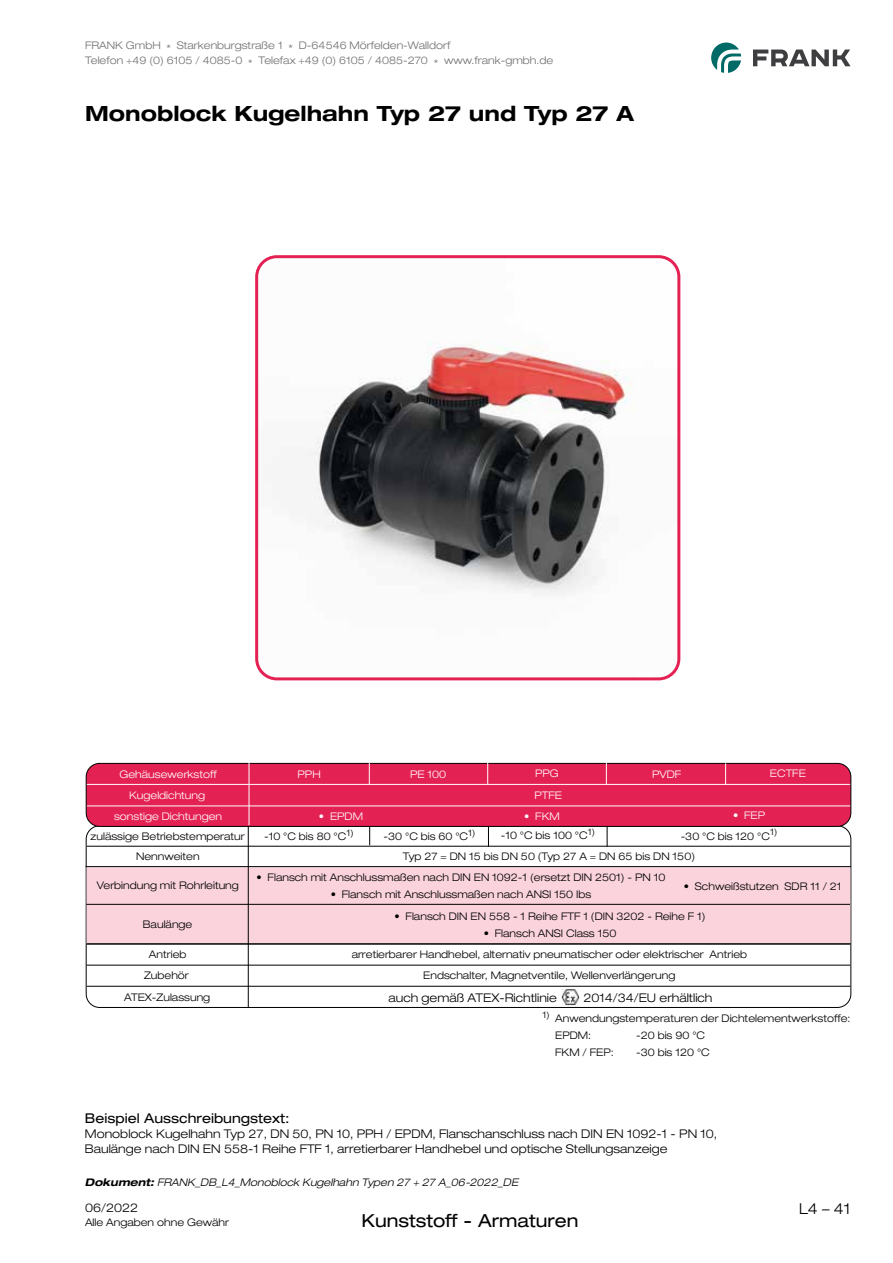
<style>
.page{position:relative;width:893px;height:1263px;background:#fff}
.page>*{position:absolute;margin:0;border:0;box-sizing:border-box;transform-origin:0 0}
.t1{font:700 expanded 21px "Helvetica Neue LT Pro";color:#000}
.t2{font:expanded 18px "Helvetica Neue LT Pro";color:#000}
.t3{font:300 expanded 15px "Helvetica Neue LT Pro";color:#000}
.t4{font:expanded 13.5px "Helvetica Neue LT Pro";color:#000}
.t5{font:300 expanded 12px/15px "Helvetica Neue LT Pro";color:#000}
.t6{font:300 expanded 10.5px/20.7px "Helvetica Neue LT Pro";color:#000;text-align:center}
.t7{font:300 expanded 10.5px/15px "Helvetica Neue LT Pro";color:#707172}
.t8{font:300 expanded 10.5px "Helvetica Neue LT Pro";color:#fff}
.t9{font:italic 300 expanded 10.5px "Helvetica Neue LT Pro";color:#000}
.s1{font-weight:700}
</style>
<div class="page">
<svg style="left:711px;top:43px;width:30px;height:30px"></svg>
<svg style="left:753px;top:50px;width:97px;height:16px"></svg>
<img style="left:257px;top:259px;width:422px;height:420px">
<div style="left:255px;top:255px;width:425px;height:425px;border:3px solid #e42153;border-radius:20px"></div>
<svg style="left:369px;top:827px;width:1px;height:18px"></svg>
<svg style="left:607px;top:827px;width:1px;height:19px"></svg>
<hr style="left:87px;top:846px;width:763px;height:1px;background:#000">
<hr style="left:87px;top:944px;width:763px;height:1px;background:#000">
<div style="left:87px;top:867px;width:763px;height:76px;background:#fad3dd;border:2px solid #fad3dd"></div>
<hr style="left:86px;top:866px;width:765px;height:1px;background:#000">
<hr style="left:87px;top:965px;width:763px;height:1px;background:#000">
<hr style="left:86px;top:904px;width:764px;height:1px;background:#000">
<hr style="left:248px;top:825px;width:1px;height:183px;background:#000">
<div style="left:86px;top:763px;width:765px;height:63px;background:#e42153;border-radius:14px"></div>
<div style="left:86px;top:763px;width:765px;height:64px;border:1px solid #000;border-radius:14px"></div>
<hr style="left:87px;top:784px;width:763px;height:1px;background:#fff">
<hr style="left:249px;top:762px;width:1px;height:63px;background:#fff">
<svg style="left:487px;top:762px;width:1px;height:22px"></svg>
<svg style="left:606px;top:762px;width:1px;height:22px"></svg>
<hr style="left:87px;top:805px;width:763px;height:1px;background:#fff">
<hr style="left:87px;top:986px;width:763px;height:1px;background:#000">
<hr style="left:87px;top:943px;width:764px;height:1px;background:#000">
<img style="left:562px;top:989px;width:17px;height:16px">
<svg style="left:369px;top:762px;width:1px;height:22px"></svg>
<svg style="left:725px;top:763px;width:1px;height:21px"></svg>
<svg style="left:488px;top:827px;width:1px;height:19px"></svg>
<p class="t7" style="left:85px;top:38px;width:470px">FRANK GmbH * Starkenburgstraße 1 * D-64546 Mörfelden-Walldorf<br>Telefon +49 (0) 6105 / 4085-0 * Telefax +49 (0) 6105 / 4085-270 * www.frank-gmbh.de</p>
<h1 class="t1" style="left:85px;top:100px;width:550px">Monoblock Kugelhahn Typ 27 und Typ 27 A</h1>
<p class="t8" style="left:535px;top:767px;width:25px">PPG</p>
<p class="t8" style="left:120px;top:767px;width:99px">Gehäusewerkstoff</p>
<p class="t8" style="left:298px;top:767px;width:25px">PPH</p>
<p class="t8" style="left:319px;top:810px;width:46px">• EPDM</p>
<p class="t8" style="left:524px;top:810px;width:37px">• FKM</p>
<p class="t8" style="left:410px;top:768px;width:38px">PE 100</p>
<p class="t8" style="left:652px;top:767px;width:31px">PVDF</p>
<p class="t8" style="left:129px;top:789px;width:78px">Kugeldichtung</p>
<p class="t8" style="left:534px;top:789px;width:29px">PTFE</p>
<p class="t8" style="left:114px;top:810px;width:110px">sonstige Dichtungen</p>
<p class="t8" style="left:770px;top:767px;width:37px">ECTFE</p>
<p class="t8" style="left:733px;top:809px;width:34px">• FEP</p>
<p class="t6" style="left:91px;top:826px;width:156px">zulässige Betriebstemperatur</p>
<p class="t6" style="left:264px;top:826px;width:91px">-10 °C bis 80 °C<sup>1)</sup></p>
<p class="t6" style="left:501px;top:825px;width:96px">-10 °C bis 100 °C<sup>1)</sup></p>
<p class="t6" style="left:681px;top:825px;width:98px">-30 °C bis 120 °C<sup>1)</sup></p>
<p class="t6" style="left:383px;top:826px;width:93px">-30 °C bis 60 °C<sup>1)</sup></p>
<p class="t6" style="left:136px;top:845px;width:65px">Nennweiten</p>
<p class="t6" style="left:403px;top:846px;width:294px">Typ 27 = DN 15 bis DN 50 (Typ 27 A = DN 65 bis DN 150)</p>
<p class="t6" style="left:97px;top:874px;width:144px">Verbindung mit Rohrleitung</p>
<p class="t6" style="left:143px;top:913px;width:51px">Baulänge</p>
<p class="t6" style="left:257px;top:866px;width:410px">• Flansch mit Anschlussmaßen nach DIN EN 1092-1 (ersetzt DIN 2501) - PN 10</p>
<p class="t6" style="left:331px;top:883px;width:262px">• Flansch mit Anschlussmaßen nach ANSI 150 Ibs</p>
<p class="t6" style="left:684px;top:875px;width:159px">• Schweißstutzen SDR 11 / 21</p>
<p class="t6" style="left:394px;top:905px;width:313px">• Flansch DIN EN 558 - 1 Reihe FTF 1 (DIN 3202 - Reihe F 1)</p>
<p class="t6" style="left:484px;top:922px;width:134px">• Flansch ANSI Class 150</p>
<p class="t6" style="left:144px;top:944px;width:46px">Antrieb<br>Zubehör</p>
<p class="t6" style="left:352px;top:943px;width:397px">arretierbarer Handhebel, alternativ pneumatischer oder elektrischer Antrieb</p>
<p class="t6" style="left:423px;top:965px;width:254px">Endschalter, Magnetventile, Wellenverlängerung</p>
<p class="t6" style="left:124px;top:986px;width:88px">ATEX-Zulassung</p>
<p class="t5" style="left:388px;top:990px;width:170px">auch gemäß ATEX-Richtlinie</p>
<p class="t5" style="left:584px;top:990px;width:130px">2014/34/EU erhältlich</p>
<p class="t6" style="left:555px;top:1010px;width:297px;line-height:17px;text-align:left;text-indent:-13px"><sup>1)</sup> Anwendungstemperaturen der Dichtelementwerkstoffe:<br>EPDM:</p>
<p class="t6" style="left:636px;top:1025px;width:71px">-20 bis 90 °C</p>
<p class="t6" style="left:555px;top:1042px;width:60px">FKM / FEP:</p>
<p class="t6" style="left:636px;top:1042px;width:75px">-30 bis 120 °C</p>
<p class="t4" style="left:85px;top:1110px;width:206px">Beispiel Ausschreibungstext:</p>
<p class="t5" style="left:85px;top:1126px;width:634px">Monoblock Kugelhahn Typ 27, DN 50, PN 10, PPH / EPDM, Flanschanschluss nach DIN EN 1092-1 - PN 10,<br>Baulänge nach DIN EN 558-1 Reihe FTF 1, arretierbarer Handhebel und optische Stellungsanzeige</p>
<p class="t9" style="left:85px;top:1175px;width:435px"><span class="s1">Dokument:</span> FRANK_DB_L4_Monoblock Kugelhahn Typen 27 + 27 A_06-2022_DE</p>
<p class="t5" style="left:85px;top:1200px;width:54px">06/2022</p>
<p class="t6" style="left:85px;top:1211px;width:146px">Alle Angaben ohne Gewähr</p>
<h2 class="t2" style="left:361px;top:1209px;width:219px">Kunststoff - Armaturen</h2>
<h3 class="t3" style="left:799px;top:1199px;width:53px">L4 – 41</h3>
</div>
